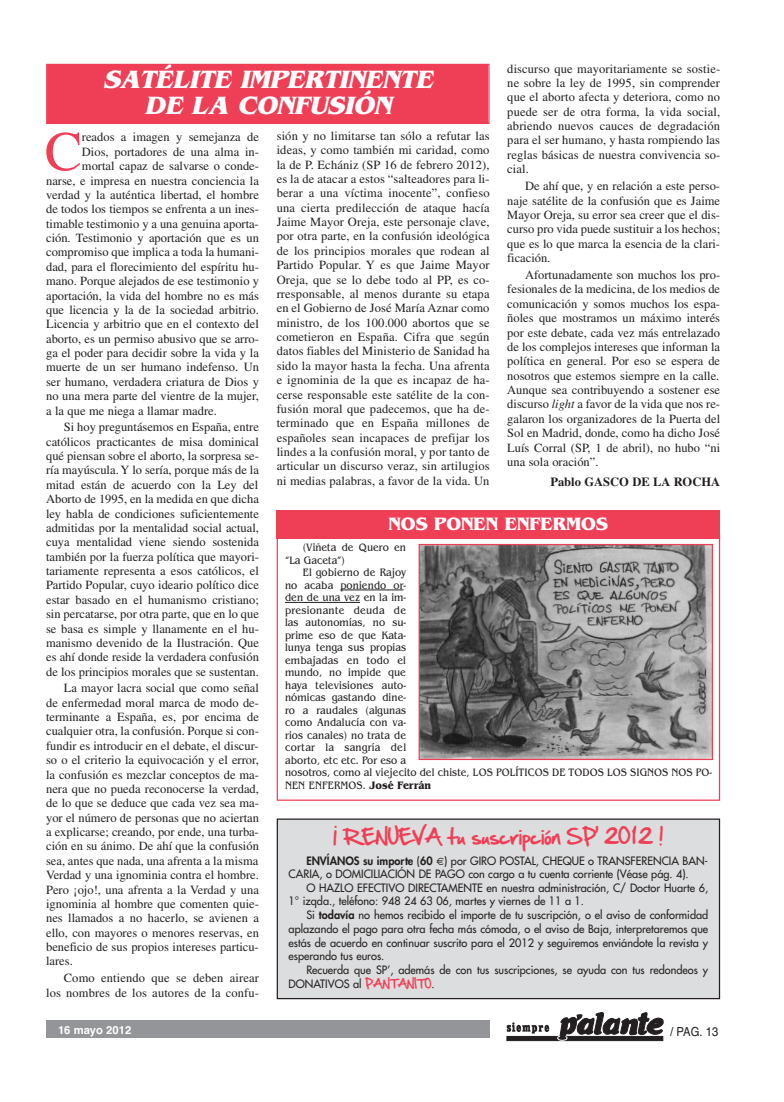
<style>
.page{position:relative;width:784px;height:1102px;background:#fff}
.page>*{position:absolute;margin:0;border:0;box-sizing:border-box;transform-origin:0 0}
.t1{font:55.88px "Times";color:#ef3f56}
.t2{font:italic 700 26.25px/26.2px "Benguiat";color:#fff;text-align:center}
.t3{font:18.75px "Hand Of Sean";letter-spacing:-.015em;color:#ef3f56}
.t4{font:700 18.75px "Benguiat";color:#fff}
.t5{font:12.5px/14.4px "Times";color:#231f20;text-align:justify}
.t6{font:700 12.5px "Times";color:#231f20}
.t7{font:12.5px "Helvetica";color:#231f20;scale:.9 1}
.t8{font:11.25px/13.8px "Futura";color:#231f20}
.t9{font:11.25px/12.5px "Benguiat";letter-spacing:.01em;color:#231f20;scale:.88 1}
.t10{font:11.25px "Helvetica Bold TT";color:#fff}
.s1{font-style:italic}
.s2{font-weight:700}
.s3{font-weight:800}
.s4{font-family:"Hand Of Sean";color:#ef3f56}
</style>
<div class="page">
<div style="left:46px;top:1020px;width:443px;height:18px;background:#939598"></div>
<div style="left:506px;top:1036px;width:156px;height:5px;background:#231f20"></div>
<svg style="left:506px;top:1022px;width:43px;height:11px"></svg>
<svg style="left:555px;top:1012px;width:109px;height:29px"></svg>
<div style="left:47px;top:65px;width:441px;height:58px;background:#ef3f56"></div>
<div style="left:46px;top:64px;width:443px;height:60px;border:1px solid #ef3f56"></div>
<div style="left:276px;top:510px;width:443px;height:29px;background:#ef3f56"></div>
<hr style="left:340px;top:589px;width:63px;height:1px;background:#231f20">
<hr style="left:285px;top:602px;width:75px;height:1px;background:#231f20">
<img style="left:420px;top:546px;width:290px;height:212px">
<div style="left:418px;top:544px;width:294px;height:216px;border:1px solid #ef3f56"></div>
<div style="left:277px;top:819px;width:442px;height:180px;background:#dcddde"></div>
<div style="left:276px;top:819px;width:443px;height:180px;border:1px solid #231f20"></div>
<p class="t5" style="left:507px;top:62px;width:214px">discurso que mayoritariamente se sostie&shy;ne sobre la ley de 1995, sin comprender que el aborto afecta y deteriora, como no puede ser de otra forma, la vida social, abriendo nuevos cauces de degradación para el ser humano, y hasta rompiendo las reglas básicas de nuestra convivencia so&shy;cial.</p>
<p class="t5" style="left:507px;top:180px;width:214px;text-indent:18px">De ahí que, y en relación a este perso&shy;naje satélite de la confusión que es Jaime Mayor Oreja, su error sea creer que el dis&shy;curso pro vida puede sustituir a los hechos; que es lo que marca la esencia de la clari&shy;ficación.</p>
<p class="t5" style="left:507px;top:269px;width:214px;text-indent:18px">Afortunadamente son muchos los pro&shy;fesionales de la medicina, de los medios de comunicación y somos muchos los espa&shy;ñoles que mostramos un máximo interés por este debate, cada vez más entrelazado de los complejos intereses que informan la política en general. Por eso se espera de nosotros que estemos siempre en la calle.<br>Aunque sea contribuyendo a sostener ese discurso <span class="s1">light</span> a favor de la vida que nos re&shy;galaron los organizadores de la Puerta del Sol en Madrid, donde, como ha dicho José Luís Corral (SP, 1 de abril), no hubo “ni una sola oración”.</p>
<p class="t6" style="left:550px;top:478px;width:171px">Pablo GASCO DE LA ROCHA</p>
<h2 class="t2" style="left:103px;top:69px;width:336px">SATÉLITE IMPERTINENTE<br>DE LA CONFUSIÓN</h2>
<p class="t5" style="left:276px;top:130px;width:214px">sión y no limitarse tan sólo a refutar las ideas, y como también mi caridad, como la de P. Echániz (SP 16 de febrero 2012), es la de atacar a estos “salteadores para li&shy;berar a una víctima inocente”, confieso una cierta predilección de ataque hacía Jaime Mayor Oreja, este personaje clave, por otra parte, en la confusión ideológica de los principios morales que rodean al Partido Popular. Y es que Jaime Mayor Oreja, que se lo debe todo al PP, es co&shy;rresponsable, al menos durante su etapa en el Gobierno de José María Aznar como ministro, de los 100.000 abortos que se cometieron en España. Cifra que según datos fiables del Ministerio de Sanidad ha sido la mayor hasta la fecha. Una afrenta e ignominia de la que es incapaz de ha&shy;cerse responsable este satélite de la con&shy;fusión moral que padecemos, que ha de&shy;terminado que en España millones de españoles sean incapaces de prefijar los lindes a la confusión moral, y por tanto de articular un discurso veraz, sin artilugios ni medias palabras, a favor de la vida. Un</p>
<h1 class="t1" style="left:45px;top:131px;width:39px">C</h1>
<p class="t5" style="left:82px;top:131px;width:178px">reados a imagen y semejanza de</p>
<p class="t5" style="left:82px;top:146px;width:178px">Dios, portadores de una alma in-</p>
<p class="t5" style="left:82px;top:160px;width:178px">mortal capaz de salvarse o conde-</p>
<p class="t5" style="left:46px;top:174px;width:214px">narse, e impresa en nuestra conciencia la</p>
<p class="t5" style="left:46px;top:189px;width:214px">verdad y la auténtica libertad, el hombre</p>
<p class="t5" style="left:46px;top:203px;width:214px">de todos los tiempos se enfrenta a un ines-</p>
<p class="t5" style="left:46px;top:217px;width:214px">timable testimonio y a una genuina aporta-</p>
<p class="t5" style="left:46px;top:232px;width:214px">ción. Testimonio y aportación que es un</p>
<p class="t5" style="left:46px;top:246px;width:214px">compromiso que implica a toda la humani-</p>
<p class="t5" style="left:46px;top:261px;width:214px">dad, para el florecimiento del espíritu hu-</p>
<p class="t5" style="left:46px;top:275px;width:214px">mano. Porque alejados de ese testimonio y</p>
<p class="t5" style="left:46px;top:289px;width:214px">aportación, la vida del hombre no es más</p>
<p class="t5" style="left:46px;top:304px;width:214px">que licencia y la de la sociedad arbitrio.</p>
<p class="t5" style="left:46px;top:318px;width:214px">Licencia y arbitrio que en el contexto del</p>
<p class="t5" style="left:46px;top:332px;width:214px">aborto, es un permiso abusivo que se arro-</p>
<p class="t5" style="left:46px;top:347px;width:214px">ga el poder para decidir sobre la vida y la</p>
<p class="t5" style="left:46px;top:361px;width:214px">muerte de un ser humano indefenso. Un</p>
<p class="t5" style="left:46px;top:376px;width:214px">ser humano, verdadera criatura de Dios y</p>
<p class="t5" style="left:46px;top:390px;width:214px">no una mera parte del vientre de la mujer,</p>
<p class="t5" style="left:46px;top:404px;width:172px">a la que me niega a llamar madre.</p>
<p class="t5" style="left:46px;top:421px;width:214px;text-indent:18px">Si hoy preguntásemos en España, entre católicos practicantes de misa dominical qué piensan sobre el aborto, la sorpresa se&shy;ría mayúscula. Y lo sería, porque más de la mitad están de acuerdo con la Ley del Aborto de 1995, en la medida en que dicha ley habla de condiciones suficientemente admitidas por la mentalidad social actual, cuya mentalidad viene siendo sostenida también por la fuerza política que mayori&shy;tariamente representa a esos católicos, el Partido Popular, cuyo ideario político dice estar basado en el humanismo cristiano; sin percatarse, por otra parte, que en lo que se basa es simple y llanamente en el hu&shy;manismo devenido de la Ilustración. Que es ahí donde reside la verdadera confusión de los principios morales que se sustentan.</p>
<p class="t5" style="left:46px;top:682px;width:214px;text-indent:18px">La mayor lacra social que como señal de enfermedad moral marca de modo de&shy;terminante a España, es, por encima de cualquier otra, la confusión. Porque si con&shy;fundir es introducir en el debate, el discur&shy;so o el criterio la equivocación y el error, la confusión es mezclar conceptos de ma&shy;nera que no pueda reconocerse la verdad, de lo que se deduce que cada vez sea ma&shy;yor el número de personas que no aciertan a explicarse; creando, por ende, una turba&shy;ción en su ánimo. De ahí que la confusión sea, antes que nada, una afrenta a la misma Verdad y una ignominia contra el hombre.<br>Pero ¡ojo!, una afrenta a la Verdad y una ignominia al hombre que comenten quie&shy;nes llamados a no hacerlo, se avienen a ello, con mayores o menores reservas, en beneficio de sus propios intereses particu&shy;lares.</p>
<p class="t5" style="left:46px;top:972px;width:214px;text-align:right">Como entiendo que se deben airear los nombres de los autores de la confu-</p>
<h3 class="t4" style="left:388px;top:517px;width:221px">NOS PONEN ENFERMOS</h3>
<p class="t9" style="left:285px;top:542px;width:139px;text-indent:18px">(Viñeta de Quero en “La Gaceta”)</p>
<p class="t9" style="left:285px;top:567px;width:486px;text-indent:18px">El gobierno de Rajoy<br>no acaba poniendo or-<br>den de una vez en la im-<br>presionante deuda de<br>las autonomías, no su-<br>prime eso de que Kata-<br>lunya tenga sus propias<br>embajadas en todo el<br>mundo, no impide que<br>haya televisiones auto-<br>nómicas gastando dine-<br>ro a raudales (algunas<br>como Andalucía con va-<br>rios canales) no trata de<br>cortar la sangría del<br>aborto, etc etc. Por eso a<br>nosotros, como al viejecito del chiste, LOS POLÍTICOS DE TODOS LOS SIGNOS NOS PO-<br>NEN ENFERMOS. <span class="s2">José Ferrán</span></p>
<h3 class="t3" style="left:332px;top:827px;width:332px">¡ RENUEVA tu suscripción SP’ 2012 !</h3>
<p class="t8" style="left:288px;top:855px;width:421px;line-height:13.1px;text-indent:18px"><span class="s3">ENVÍANOS su importe</span> (<span class="s3">60</span> ) por GIRO POSTAL, CHEQUE o TRANSFERENCIA BAN-<br>CARIA, o DOMICILIACIÓN DE PAGO con cargo a tu cuenta corriente (Véase pág. 4).</p>
<p class="t8" style="left:288px;top:881px;width:421px;text-indent:18px">O HAZLO EFECTIVO DIRECTAMENTE en nuestra administración, C/ Doctor Huarte 6,<br>1° izqda., teléfono: 948 24 63 06, martes y viernes de 11 a 1.</p>
<p class="t8" style="left:288px;top:909px;width:421px;text-align:justify;text-indent:18px">Si <span class="s3">todavía</span> no hemos recibido el importe de tu suscripción, o el aviso de conformidad aplazando el pago para otra fecha más cómoda, o el aviso de Baja, interpretaremos que estás de acuerdo en continuar suscrito para el 2012 y seguiremos enviándote la revista y esperando tus euros.</p>
<p class="t8" style="left:288px;top:964px;width:421px;text-indent:18px">Recuerda que SP’, además de con tus suscripciones, se ayuda con tus redondeos y<br>DONATIVOS al <span class="s4">PANTANITO</span>.</p>
<p class="t10" style="left:58px;top:1023px;width:75px">16 mayo 2012</p>
<p class="t7" style="left:669px;top:1027px;width:55px">/ PAG. 13</p>
</div>
